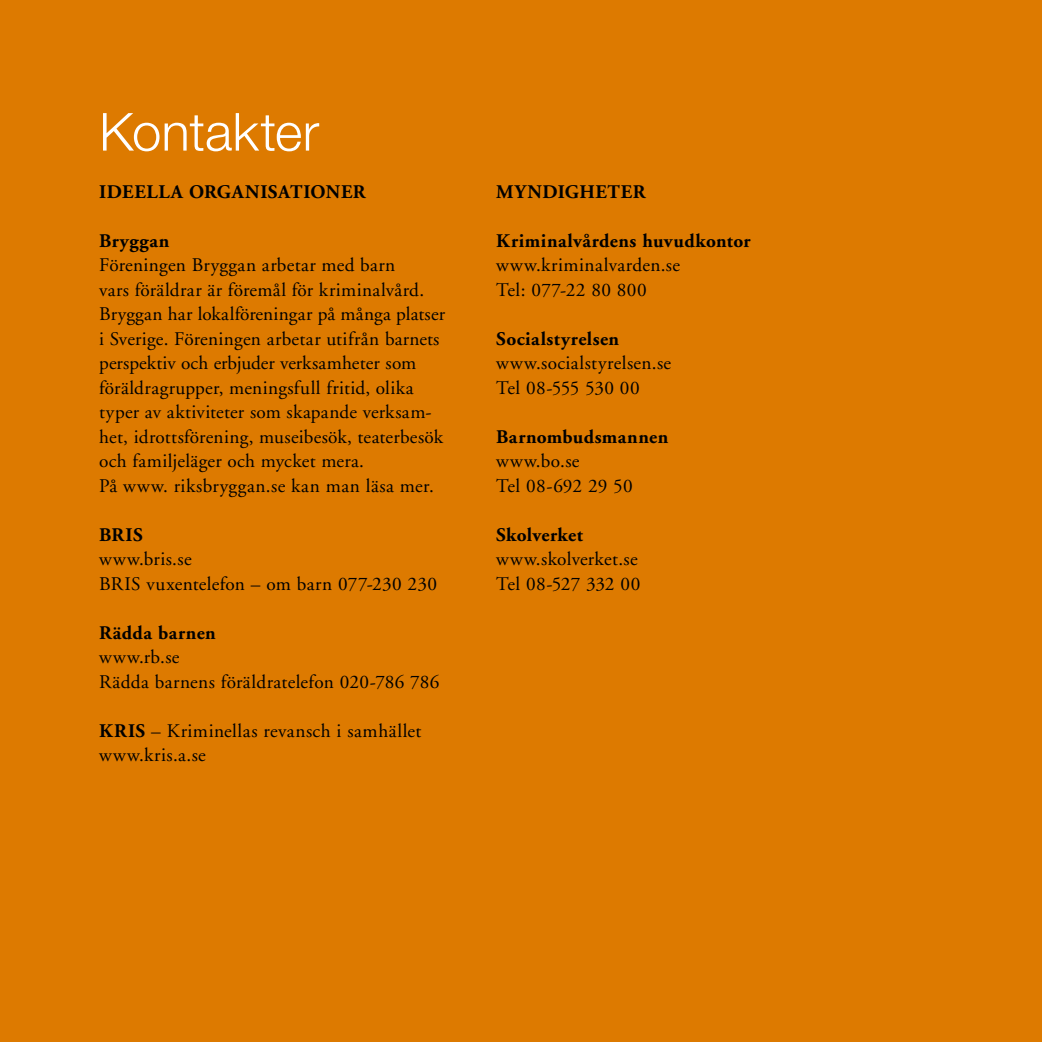
<style>
.page{position:relative;width:1042px;height:1042px;background:#dd7a00}
.page>*{position:absolute;margin:0;border:0;box-sizing:border-box;transform-origin:0 0}
.t1{font:300 52.5px "Helvetica Neue";color:#fff}
.t2{font:19.25px/24.5px "Adobe Garamond";letter-spacing:.015em;color:#000}
.t3{font:700 19.25px "Adobe Garamond";letter-spacing:.025em;color:#000}
.s1{font-weight:700}
</style>
<div class="page">
<h1 class="t1" style="left:99px;top:100px;width:221px">Kontakter</h1>
<p class="t3" style="left:99px;top:181px;width:268px">IDEELLA ORGANISATIONER</p>
<p class="t3" style="left:99px;top:230px;width:72px">Bryggan</p>
<p class="t2" style="left:99px;top:253px;width:347px">Föreningen Bryggan arbetar med barn<br>vars föräldrar är föremål för kriminalvård.<br>Bryggan har lokalföreningar på många platser i Sverige. Föreningen arbetar utifrån barnets perspektiv och erbjuder verksamheter som föräldragrupper, meningsfull fritid, olika typer av aktiviteter som skapande verksam&shy;het, idrottsförening, museibesök, teaterbesök och familjeläger och mycket mera.<br>På www. riksbryggan.se kan man läsa mer.</p>
<p class="t3" style="left:99px;top:524px;width:45px">BRIS</p>
<p class="t2" style="left:99px;top:547px;width:339px">www.bris.se<br>BRIS vuxentelefon – om barn 077-230 230</p>
<p class="t3" style="left:99px;top:622px;width:118px">Rädda barnen</p>
<p class="t2" style="left:99px;top:645px;width:342px">www.rb.se<br>Rädda barnens föräldratelefon 020-786 786</p>
<p class="t2" style="left:99px;top:719px;width:324px"><span class="s1">KRIS</span> – Kriminellas revansch i samhället www.kris.a.se</p>
<p class="t3" style="left:496px;top:181px;width:151px">MYNDIGHETER</p>
<p class="t3" style="left:496px;top:230px;width:256px">Kriminalvårdens huvudkontor</p>
<p class="t2" style="left:496px;top:253px;width:185px">www.kriminalvarden.se<br>Tel: 077-22 80 800</p>
<p class="t3" style="left:496px;top:328px;width:124px">Socialstyrelsen</p>
<p class="t2" style="left:496px;top:351px;width:177px">www.socialstyrelsen.se<br>Tel 08-555 530 00</p>
<p class="t3" style="left:496px;top:426px;width:174px">Barnombudsmannen</p>
<p class="t2" style="left:496px;top:449px;width:138px">www.bo.se<br>Tel 08-692 29 50</p>
<p class="t3" style="left:496px;top:524px;width:88px">Skolverket</p>
<p class="t2" style="left:496px;top:547px;width:146px">www.skolverket.se<br>Tel 08-527 332 00</p>
</div>
